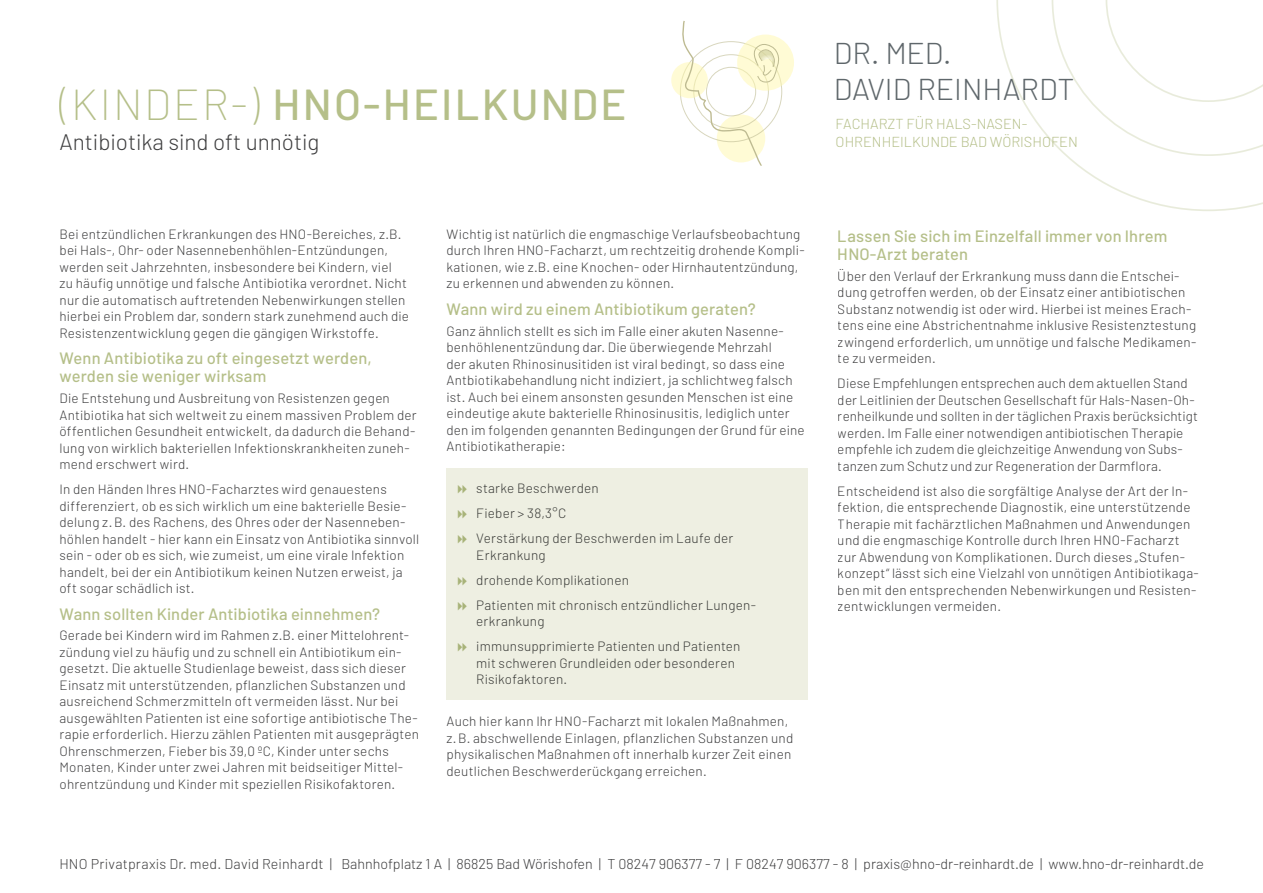
<style>
.page{position:relative;width:1263px;height:893px;background:#fff}
.page>*{position:absolute;margin:0;border:0;box-sizing:border-box;transform-origin:0 0}
.t1{font:500 43.5px "Barlow";letter-spacing:.05em;color:#b5bf89}
.t2{font:300 30.15px "Barlow";color:#5f676b}
.t3{font:300 22.5px "Barlow";color:#3e3e3f}
.t4{font:500 16.5px/18px "Barlow";letter-spacing:.01em;color:#b5bf89}
.t5{font:300 14.55px "Barlow";color:#b5bf89}
.t6{font:300 14.25px "Barlow";color:#3e3e3f}
.t7{font:300 13.5px/16.5px "Barlow";letter-spacing:.015em;color:#3e3e3f}
.s1{font-weight:200}
</style>
<div class="page">
<div style="left:446px;top:468px;width:362px;height:232px;background:#eeefe2"></div>
<div style="left:671px;top:62px;width:37px;height:36px;background:#fffbd5;border-radius:50%"></div>
<div style="left:737px;top:35px;width:57px;height:56px;background:#fffbd5;border-radius:50%"></div>
<svg style="left:680px;top:21px;width:100px;height:144px"></svg>
<svg style="left:996px;top:0;width:267px;height:211px"></svg>
<h1 class="t1" style="left:60px;top:77px;width:568px"><span class="s1">(KINDER-)</span> HNO-HEILKUNDE</h1>
<h3 class="t3" style="left:60px;top:128px;width:261px">Antibiotika sind oft unnötig</h3>
<p class="t7" style="left:60px;top:225px;width:351px">Bei entzündlichen Erkrankungen des HNO-Bereiches, z.B. bei Hals-, Ohr- oder Nasennebenhöhlen-Entzündungen, werden seit Jahrzehnten, insbesondere bei Kindern, viel<br>zu häufig unnötige und falsche Antibiotika verordnet. Nicht nur die automatisch auftretenden Nebenwirkungen stellen hierbei ein Problem dar, sondern stark zunehmend auch die Resistenzentwicklung gegen die gängigen Wirkstoffe.</p>
<p class="t4" style="left:60px;top:349px;width:314px">Wenn Antibiotika zu oft eingesetzt werden, werden sie weniger wirksam</p>
<p class="t7" style="left:60px;top:390px;width:359px">Die Entstehung und Ausbreitung von Resistenzen gegen Antibiotika hat sich weltweit zu einem massiven Problem der öffentlichen Gesundheit entwickelt, da dadurch die Behand&shy;lung von wirklich bakteriellen Infektionskrankheiten zuneh&shy;mend erschwert wird.</p>
<p class="t7" style="left:60px;top:481px;width:361px">In den Händen Ihres HNO-Facharztes wird genauestens differenziert, ob es sich wirklich um eine bakterielle Besie&shy;delung z.B. des Rachens, des Ohres oder der Nasenneben&shy;höhlen handelt - hier kann ein Einsatz von Antibiotika sinnvoll sein - oder ob es sich, wie zumeist, um eine virale Infektion handelt, bei der ein Antibiotikum keinen Nutzen erweist, ja oft sogar schädlich ist.</p>
<p class="t4" style="left:60px;top:604px;width:322px">Wann sollten Kinder Antibiotika einnehmen?</p>
<p class="t7" style="left:60px;top:627px;width:361px">Gerade bei Kindern wird im Rahmen z.B. einer Mittelohrent&shy;zündung viel zu häufig und zu schnell ein Antibiotikum ein&shy;gesetzt. Die aktuelle Studienlage beweist, dass sich dieser Einsatz mit unterstützenden, pflanzlichen Substanzen und ausreichend Schmerzmitteln oft vermeiden lässt. Nur bei ausgewählten Patienten ist eine sofortige antibiotische The&shy;rapie erforderlich. Hierzu zählen Patienten mit ausgeprägten Ohrenschmerzen, Fieber bis 39,0 ºC, Kinder unter sechs Monaten, Kinder unter zwei Jahren mit beidseitiger Mittel&shy;ohrentzündung und Kinder mit speziellen Risikofaktoren.</p>
<p class="t7" style="left:446px;top:225px;width:360px">Wichtig ist natürlich die engmaschige Verlaufsbeobachtung durch Ihren HNO-Facharzt, um rechtzeitig drohende Kompli&shy;kationen, wie z.B. eine Knochen- oder Hirnhautentzündung, zu erkennen und abwenden zu können.</p>
<p class="t4" style="left:446px;top:300px;width:311px">Wann wird zu einem Antibiotikum geraten?</p>
<p class="t7" style="left:446px;top:322px;width:360px">Ganz ähnlich stellt es sich im Falle einer akuten Nasenne&shy;benhöhlenentzündung dar. Die überwiegende Mehrzahl<br>der akuten Rhinosinusitiden ist viral bedingt, so dass eine Antbiotikabehandlung nicht indiziert, ja schlichtweg falsch ist. Auch bei einem ansonsten gesunden Menschen ist eine eindeutige akute bakterielle Rhinosinusitis, lediglich unter den im folgenden genannten Bedingungen der Grund für eine Antibiotikatherapie:</p>
<p class="t7" style="left:476px;top:475px;width:259px;line-height:25px">starke Beschwerden<br>Fieber &gt; 38,3°C<br>Verstärkung der Beschwerden im Laufe der</p>
<p class="t7" style="left:476px;top:542px;width:280px;line-height:25px">Erkrankung<br>drohende Komplikationen<br>Patienten mit chronisch entzündlicher Lungen-</p>
<p class="t7" style="left:476px;top:608px;width:266px;line-height:25px">erkrankung<br>immunsupprimierte Patienten und Patienten</p>
<p class="t7" style="left:476px;top:654px;width:260px">mit schweren Grundleiden oder besonderen<br>Risikofaktoren.</p>
<p class="t7" style="left:446px;top:713px;width:348px">Auch hier kann Ihr HNO-Facharzt mit lokalen Maßnahmen, z.B. abschwellende Einlagen, pflanzlichen Substanzen und physikalischen Maßnahmen oft innerhalb kurzer Zeit einen deutlichen Beschwerderückgang erreichen.</p>
<p class="t2" style="left:834px;top:35px;width:119px">DR. MED.</p>
<p class="t2" style="left:834px;top:71px;width:242px">DAVID REINHARDT</p>
<p class="t5" style="left:836px;top:115px;width:193px">FACHARZT FÜR HALS-NASEN-</p>
<p class="t5" style="left:836px;top:133px;width:244px">OHRENHEILKUNDE BAD WÖRISHOFEN</p>
<p class="t4" style="left:838px;top:227px;width:331px">Lassen Sie sich im Einzelfall immer von Ihrem<br>HNO-Arzt beraten</p>
<p class="t7" style="left:838px;top:267px;width:360px">Über den Verlauf der Erkrankung muss dann die Entschei&shy;dung getroffen werden, ob der Einsatz einer antibiotischen Substanz notwendig ist oder wird. Hierbei ist meines Erach&shy;tens eine eine Abstrichentnahme inklusive Resistenztestung zwingend erforderlich, um unnötige und falsche Medikamen&shy;te zu vermeiden.</p>
<p class="t7" style="left:838px;top:375px;width:362px">Diese Empfehlungen entsprechen auch dem aktuellen Stand der Leitlinien der Deutschen Gesellschaft für Hals-Nasen-Oh&shy;renheilkunde und sollten in der täglichen Praxis berücksichtigt werden. Im Falle einer notwendigen antibiotischen Therapie empfehle ich zudem die gleichzeitige Anwendung von Subs&shy;tanzen zum Schutz und zur Regeneration der Darmflora.</p>
<p class="t7" style="left:838px;top:482px;width:363px">Entscheidend ist also die sorgfältige Analyse der Art der In&shy;fektion, die entsprechende Diagnostik, eine unterstützende Therapie mit fachärztlichen Maßnahmen und Anwendungen und die engmaschige Kontrolle durch Ihren HNO-Facharzt zur Abwendung von Komplikationen. Durch dieses „Stufen&shy;konzept“ lässt sich eine Vielzahl von unnötigen Antibiotikaga&shy;ben mit den entsprechenden Nebenwirkungen und Resisten&shy;zentwicklungen vermeiden.</p>
<p class="t6" style="left:60px;top:855px;width:1146px">HNO Privatpraxis Dr. med. David Reinhardt | Bahnhofplatz 1 A | 86825 Bad Wörishofen | T 08247 906377 - 7 | F 08247 906377 - 8 | praxis@hno-dr-reinhardt.de | www.hno-dr-reinhardt.de</p>
</div>
